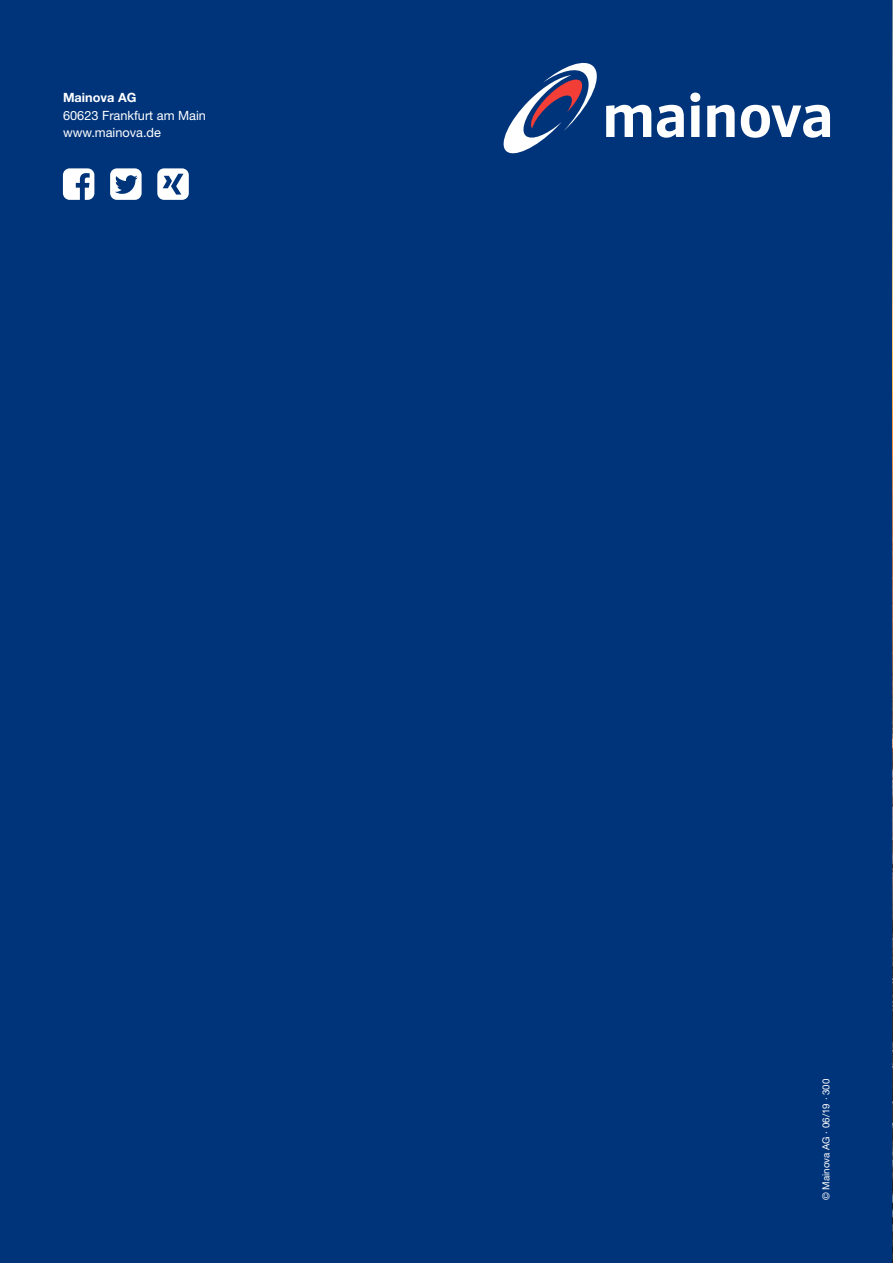
<style>
.page{position:relative;width:893px;height:1263px;background:#00347a}
.page>*{position:absolute;margin:0;border:0;box-sizing:border-box;transform-origin:0 0}
.t1{font:12.75px/17.2px "Helvetica Neue LT Pro";color:#fff}
.t2{font:700 12.75px "Helvetica Neue LT Pro";color:#fff}
.t3{font:9.75px "Helvetica Neue LT Pro";color:#fff}
</style>
<div class="page">
<img style="left:892px;top:0;width:1px;height:1263px">
<svg style="left:503px;top:62px;width:327px;height:92px"></svg>
<svg style="left:157px;top:168px;width:32px;height:32px"></svg>
<svg style="left:63px;top:168px;width:31px;height:32px"></svg>
<svg style="left:110px;top:168px;width:32px;height:32px"></svg>
<p class="t2" style="left:63px;top:90px;width:75px">Mainova AG</p>
<p class="t1" style="left:63px;top:106px;width:144px">60623 Frankfurt am Main www.mainova.de</p>
<p class="t3" style="left:820px;top:1200px;width:123px;rotate:-90deg">© Mainova AG · 06/19 · 300</p>
</div>
